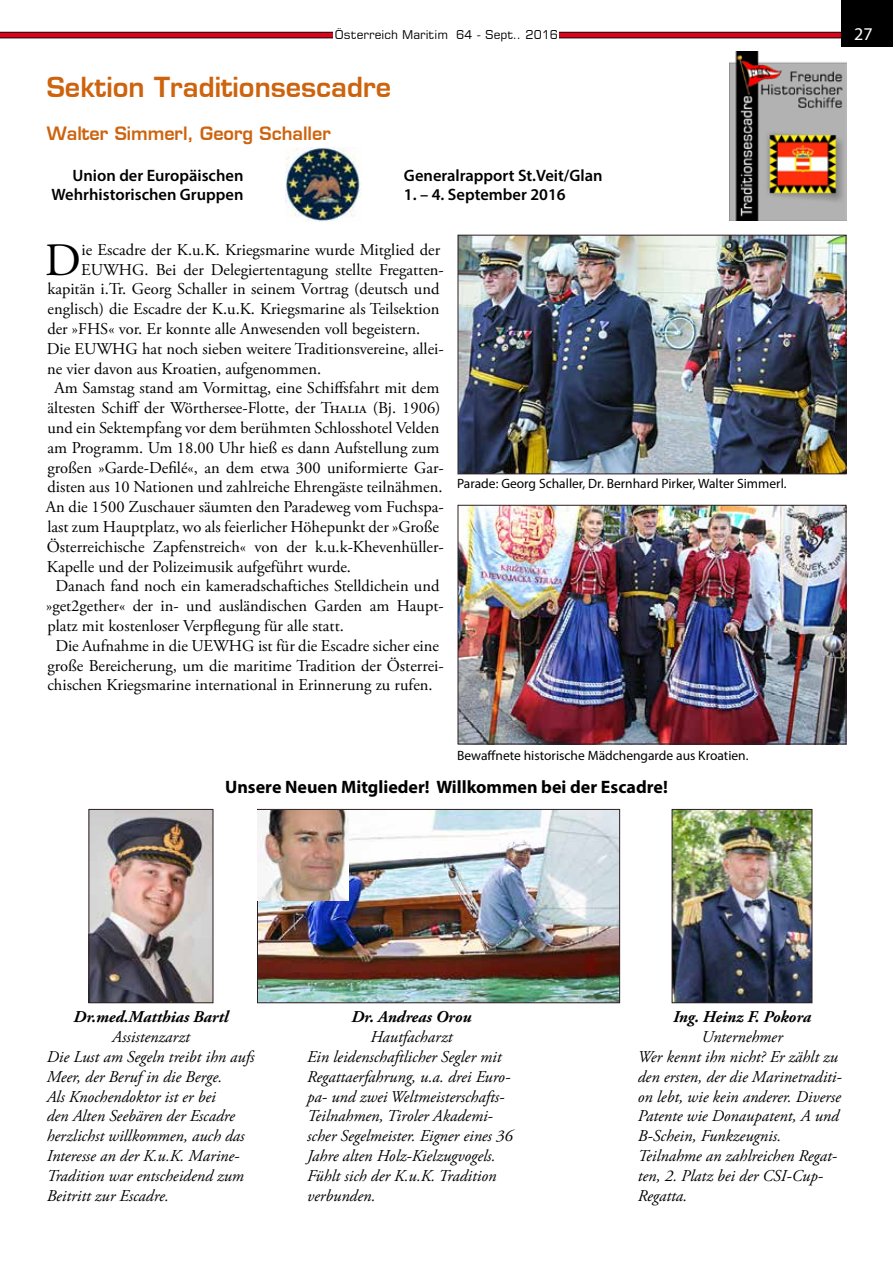
<style>
.page{position:relative;width:893px;height:1263px;background:#fff}
.page>*{position:absolute;margin:0;border:0;box-sizing:border-box;transform-origin:0 0}
.t1{font:46.35px "Adobe Garamond Pro";color:#000}
.t2{font:27px "Square 721 Dm Normal";color:#cd630d}
.t3{font:700 18px "Myriad Pro";color:#000}
.t4{font:18px "Square 721 Dm Normal";color:#cd630d}
.t5{font:18px "Myriad Pro";color:#fff}
.t6{font:16.5px "Adobe Garamond Pro";color:#000}
.t7{font:italic 16.5px/19.8px "Adobe Garamond Pro";color:#000}
.t8{font:600 16.5px/19.8px "Myriad Pro";color:#000;text-align:right}
.t9{font:italic 700 16.5px "Adobe Garamond Pro";color:#000}
.t10{font:13.5px "Myriad Pro";color:#000}
.t11{font:12px "Square 721 BT";color:#000}
</style>
<div class="page">
<svg style="left:559px;top:32px;width:282px;height:6px;background:#ae0417"></svg>
<div style="left:841px;top:0;width:52px;height:47px;background:#000"></div>
<svg style="left:0;top:32px;width:333px;height:6px;background:#ae0417"></svg>
<img style="left:730px;top:51px;width:116px;height:170px">
<img style="left:460px;top:237px;width:384px;height:235px">
<div style="left:458px;top:235px;width:388px;height:239px;border:1px solid #2d1e25"></div>
<img style="left:460px;top:507px;width:384px;height:235px">
<div style="left:458px;top:505px;width:388px;height:239px;border:1px solid #2d1e25"></div>
<img style="left:674px;top:811px;width:136px;height:190px">
<div style="left:672px;top:809px;width:140px;height:194px;border:1px solid #2d1e25"></div>
<img style="left:91px;top:811px;width:120px;height:190px">
<div style="left:89px;top:809px;width:124px;height:194px;border:1px solid #2d1e25"></div>
<img style="left:259px;top:811px;width:359px;height:190px">
<div style="left:257px;top:809px;width:363px;height:194px;border:1px solid #2d1e25"></div>
<img style="left:257px;top:810px;width:91px;height:91px">
<img style="left:286px;top:147px;width:75px;height:74px">
<p class="t11" style="left:335px;top:27px;width:225px">Österreich Maritim 64 - Sept.. 2016</p>
<p class="t5" style="left:854px;top:23px;width:20px">27</p>
<h2 class="t2" style="left:47px;top:70px;width:346px">Sektion Traditionsescadre</h2>
<p class="t4" style="left:47px;top:122px;width:286px">Walter Simmerl, Georg Schaller</p>
<p class="t8" style="left:52px;top:165px;width:193px">Union der Europäischen<br>Wehrhistorischen Gruppen</p>
<p class="t8" style="left:404px;top:165px;width:200px">Generalrapport St.Veit/Glan</p>
<p class="t8" style="left:404px;top:185px;width:163px">1. – 4. September 2016</p>
<h1 class="t1" style="left:45px;top:232px;width:38px">D</h1>
<p class="t6" style="left:82px;top:240px;width:360px">ie Escadre der K.u.K. Kriegsmarine wurde Mitglied der</p>
<p class="t6" style="left:81px;top:259px;width:364px">EUWHG. Bei der Delegiertentagung stellte Fregatten-</p>
<p class="t6" style="left:47px;top:279px;width:394px">kapitän i.Tr. Georg Schaller in seinem Vortrag (deutsch und</p>
<p class="t6" style="left:48px;top:299px;width:393px">englisch) die Escadre der K.u.K. Kriegsmarine als Teilsektion</p>
<p class="t6" style="left:47px;top:319px;width:374px">der »FHS« vor. Er konnte alle Anwesenden voll begeistern.</p>
<p class="t6" style="left:47px;top:339px;width:398px">Die EUWHG hat noch sieben weitere Traditionsvereine, allei-</p>
<p class="t6" style="left:47px;top:358px;width:276px">ne vier davon aus Kroatien, aufgenommen.</p>
<p class="t6" style="left:54px;top:378px;width:387px">Am Samstag stand am Vormittag, eine Schiffsfahrt mit dem</p>
<p class="t6" style="left:48px;top:398px;width:394px">ältesten Schiff der Wörthersee-Flotte, der Thalia (Bj. 1906)</p>
<p class="t6" style="left:47px;top:418px;width:394px">und ein Sektempfang vor dem berühmten Schlosshotel Velden</p>
<p class="t6" style="left:48px;top:438px;width:393px">am Programm. Um 18.00 Uhr hieß es dann Aufstellung zum</p>
<p class="t6" style="left:47px;top:457px;width:398px">großen »Garde-Defilé«, an dem etwa 300 uniformierte Gar-</p>
<p class="t6" style="left:47px;top:477px;width:397px">disten aus 10 Nationen und zahlreiche Ehrengäste teilnähmen.</p>
<p class="t6" style="left:46px;top:497px;width:399px">An die 1500 Zuschauer säumten den Paradeweg vom Fuchspa-</p>
<p class="t6" style="left:47px;top:517px;width:393px">last zum Hauptplatz, wo als feierlicher Höhepunkt der »Große</p>
<p class="t6" style="left:47px;top:537px;width:398px">Österreichische Zapfenstreich« von der k.u.k-Khevenhüller-</p>
<p class="t6" style="left:47px;top:556px;width:306px">Kapelle und der Polizeimusik aufgeführt wurde.</p>
<p class="t6" style="left:55px;top:576px;width:386px">Danach fand noch ein kameradschaftiches Stelldichein und</p>
<p class="t6" style="left:46px;top:596px;width:399px">»get2gether« der in- und ausländischen Garden am Haupt-</p>
<p class="t6" style="left:47px;top:616px;width:298px">platz mit kostenloser Verpflegung für alle statt.</p>
<p class="t6" style="left:55px;top:636px;width:385px">Die Aufnahme in die UEWHG ist für die Escadre sicher eine</p>
<p class="t6" style="left:47px;top:655px;width:398px">große Bereicherung, um die maritime Tradition der Österrei-</p>
<p class="t6" style="left:47px;top:675px;width:387px">chischen Kriegsmarine international in Erinnerung zu rufen.</p>
<p class="t10" style="left:457px;top:476px;width:331px">Parade: Georg Schaller, Dr. Bernhard Pirker, Walter Simmerl.</p>
<p class="t10" style="left:457px;top:747px;width:293px">Bewaffnete historische Mädchengarde aus Kroatien.</p>
<p class="t3" style="left:225px;top:776px;width:444px">Unsere Neuen Mitglieder! Willkommen bei der Escadre!</p>
<p class="t9" style="left:74px;top:1008px;width:156px">Dr.med.Matthias Bartl</p>
<p class="t7" style="left:47px;top:1027px;width:209px;text-indent:65px">Assistenzarzt<br>Die Lust am Segeln treibt ihn aufs<br>Meer, der Beruf in die Berge.<br>Als Knochendoktor ist er bei<br>den Alten Seebären der Escadre herzlichst willkommen, auch das<br>Interesse an der K.u.K. Marine-<br>Tradition war entscheidend zum<br>Beitritt zur Escadre.</p>
<p class="t9" style="left:351px;top:1008px;width:121px">Dr. Andreas Orou</p>
<p class="t7" style="left:307px;top:1027px;width:207px;text-indent:63px">Hautfacharzt<br>Ein leidenschaftlicher Segler mit<br>Regattaerfahrung, u.a. drei Euro&shy;pa- und zwei Weltmeisterschafts-<br>Teilnahmen, Tiroler Akademi&shy;scher Segelmeister. Eigner eines 36<br>Jahre alten Holz-Kielzugvogels.<br>Fühlt sich der K.u.K. Tradition verbunden.</p>
<p class="t9" style="left:673px;top:1008px;width:139px">Ing. Heinz F. Pokora</p>
<p class="t7" style="left:638px;top:1027px;width:205px;text-indent:64px">Unternehmer<br>Wer kennt ihn nicht? Er zählt zu den ersten, der die Marinetraditi&shy;on lebt, wie kein anderer. Diverse<br>Patente wie Donaupatent, A und<br>B-Schein, Funkzeugnis.<br>Teilnahme an zahlreichen Regat&shy;ten, 2. Platz bei der CSI-Cup-<br>Regatta.</p>
</div>
